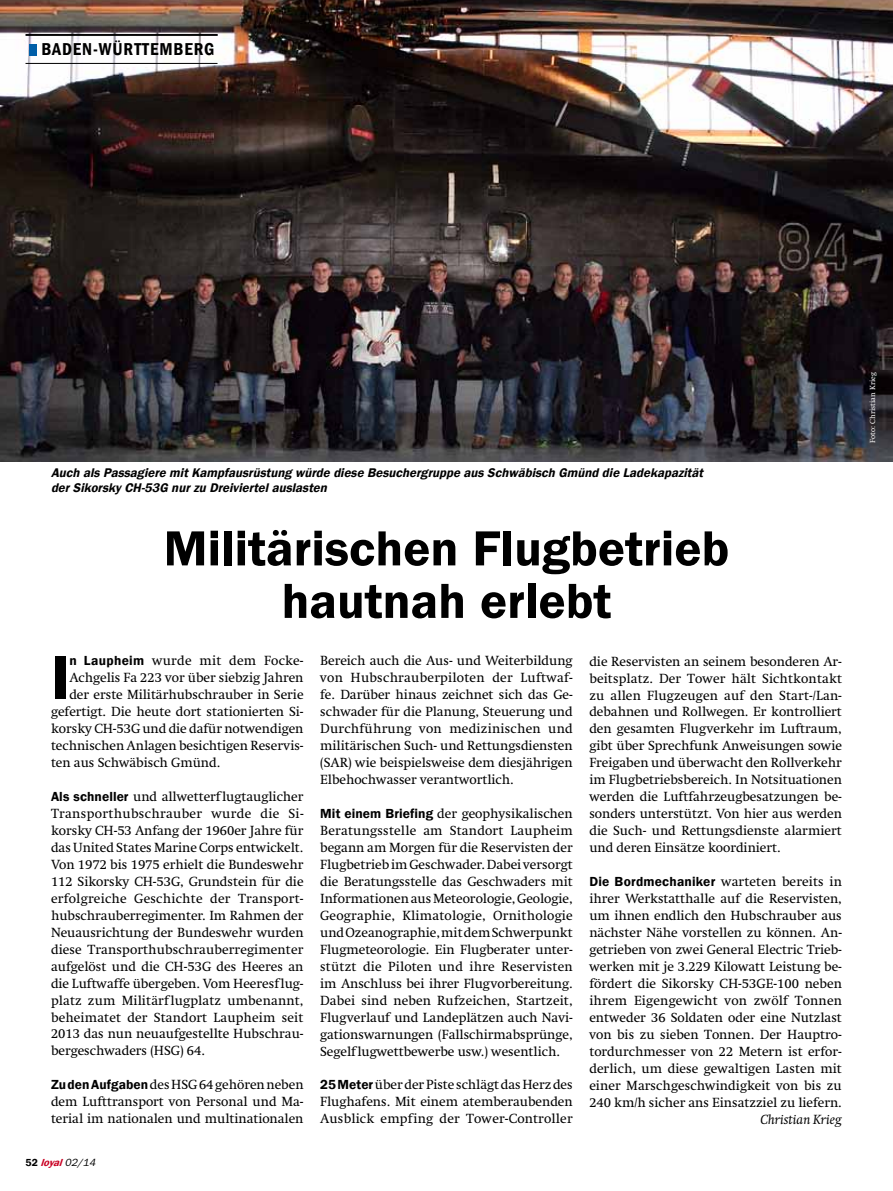
<style>
.page{position:relative;width:893px;height:1191px;background:#fff}
.page>*{position:absolute;margin:0;border:0;box-sizing:border-box;transform-origin:0 0}
.t1{font:600 64.35px "Franklin Gothic";color:#000}
.t2{font:600 51px/52.5px "Franklin Gothic";color:#000;text-align:center}
.t3{font:600 condensed 17.7px "Franklin Gothic";letter-spacing:.05em;color:#000}
.t4{font:13.5px/17px "Swift LT Std";letter-spacing:-.005em;color:#000;text-align:justify}
.t5{font:600 13.5px "Franklin Gothic";letter-spacing:.015em;color:#000}
.t6{font:13.5px "Swift LT Std";letter-spacing:.015em;color:#000}
.t7{font:italic 13.5px "Swift LT Std";letter-spacing:-.005em;color:#000}
.t8{font:italic 600 12.9px/14.7px "Franklin Gothic";color:#000}
.t9{font:italic 600 10.5px "Franklin Gothic";color:#c90023}
.t10{font:7.5px "Swift LT Std";color:#fff}
.s1{font-family:"Franklin Gothic";font-weight:600}
.s2{font-style:normal;color:#000}
.s3{font-weight:400;color:#000}
.s4{font-family:"Swift LT Std";font-weight:400}
</style>
<div class="page">
<img style="left:0;top:0;width:893px;height:462px">
<hr style="left:26px;top:63px;width:191px;height:1px;background:#000">
<hr style="left:26px;top:34px;width:192px;height:2px;background:#000">
<div style="left:30px;top:44px;width:7px;height:11px;background:#005ea8"></div>
<h3 class="t3" style="left:41px;top:37px;width:175px">BADEN-WÜRTTEMBERG</h3>
<p class="t8" style="left:51px;top:466px;width:657px">Auch alsPassagiere mitKampfausrüstung würde diese Besuchergruppe ausSchwäbisch Gmünd die Ladekapazität derSikorskyCH-53G nurzu Dreiviertelauslasten</p>
<h2 class="t2" style="left:164px;top:523px;width:567px">Militärischen Flugbetrieb hautnah erlebt</h2>
<h1 class="t1" style="left:51px;top:638px;width:20px">I</h1>
<p class="t6" style="left:69px;top:653px;width:236px"><span class="s1">n Laupheim</span> wurde mit dem Focke-</p>
<p class="t4" style="left:69px;top:669px;width:236px">Achgelis Fa 223 vor über siebzig Jahren</p>
<p class="t4" style="left:69px;top:686px;width:236px">der erste Militärhubschrauber in Serie</p>
<p class="t4" style="left:51px;top:703px;width:254px">gefertigt. Die heute dort stationierten Si-</p>
<p class="t4" style="left:51px;top:720px;width:254px">korsky CH-53G und die dafür notwendigen</p>
<p class="t4" style="left:51px;top:737px;width:254px">technischen Anlagen besichtigen Reservis-</p>
<p class="t4" style="left:51px;top:754px;width:171px">ten aus Schwäbisch Gmünd.</p>
<p class="t4" style="left:51px;top:788px;width:254px"><span class="s1">Als schneller</span> und allwetterflugtauglicher Transporthubschrauber wurde die Si&shy;korsky CH-53 Anfang der 1960er Jahre für das United States Marine Corps entwickelt.<br>Von 1972 bis 1975 erhielt die Bundeswehr 112 Sikorsky CH-53G, Grundstein für die erfolgreiche Geschichte der Transport&shy;hubschrauberregimenter. Im Rahmen der Neuausrichtung der Bundeswehr wurden diese Transporthubschrauberregimenter aufgelöst und die CH-53G des Heeres an die Luftwaffe übergeben. Vom Heeresflug&shy;platz zum Militärflugplatz umbenannt, beheimatet der Standort Laupheim seit 2013 das nun neuaufgestellte Hubschrau&shy;bergeschwaders (HSG) 64.</p>
<p class="t4" style="left:51px;top:1076px;width:254px"><span class="s1">Zu den Aufgaben</span> des HSG 64 gehören neben dem Lufttransport von Personal und Ma&shy;terial im nationalen und multinationalen</p>
<p class="t9" style="left:26px;top:1155px;width:72px"><span class="s2">52</span> loyal<span class="s3">02/14</span></p>
<p class="t4" style="left:320px;top:652px;width:254px">Bereich auch die Aus- und Weiterbildung von Hubschrauberpiloten der Luftwaf&shy;fe. Darüber hinaus zeichnet sich das Ge&shy;schwader für die Planung, Steuerung und Durchführung von medizinischen und militärischen Such- und Rettungsdiensten (SAR) wie beispielsweise dem diesjährigen Elbehochwasser verantwortlich.</p>
<p class="t4" style="left:320px;top:805px;width:254px"><span class="s1">Mit einem Briefing</span> der geophysikalischen Beratungsstelle am Standort Laupheim begann am Morgen für die Reservisten der Flugbetrieb im Geschwader. Dabei versorgt die Beratungsstelle das Geschwaders mit Informationen aus Meteorologie, Geologie, Geographie, Klimatologie, Ornithologie und Ozeanographie, mit dem Schwerpunkt Flugmeteorologie. Ein Flugberater unter&shy;stützt die Piloten und ihre Reservisten im Anschluss bei ihrer Flugvorbereitung.<br>Dabei sind neben Rufzeichen, Startzeit, Flugverlauf und Landeplätzen auch Navi&shy;gationswarnungen (Fallschirmabsprünge, Segelflugwettbewerbe usw.) wesentlich.</p>
<p class="t4" style="left:320px;top:1076px;width:254px"><span class="s1">25 Meter</span> über der Piste schlägt das Herz des Flughafens. Mit einem atemberaubenden Ausblick empfing der Tower-Controller</p>
<p class="t4" style="left:589px;top:653px;width:254px">die Reservisten an seinem besonderen Ar&shy;beitsplatz. Der Tower hält Sichtkontakt zu allen Flugzeugen auf den Start-/Lan&shy;debahnen und Rollwegen. Er kontrolliert den gesamten Flugverkehr im Luftraum, gibt über Sprechfunk Anweisungen sowie Freigaben und überwacht den Rollverkehr im Flugbetriebsbereich. In Notsituationen werden die Luftfahrzeugbesatzungen be&shy;sonders unterstützt. Von hier aus werden die Such- und Rettungsdienste alarmiert und deren Einsätze koordiniert.</p>
<p class="t5" style="left:589px;top:873px;width:254px">Die Bordmechaniker <span class="s4">warteten bereits in</span></p>
<p class="t4" style="left:589px;top:890px;width:254px">ihrer Werkstatthalle auf die Reservisten, um ihnen endlich den Hubschrauber aus nächster Nähe vorstellen zu können. An&shy;getrieben von zwei General Electric Trieb&shy;werken mit je 3.229 Kilowatt Leistung be&shy;fördert die Sikorsky CH-53GE-100 neben ihrem Eigengewicht von zwölf Tonnen entweder 36 Soldaten oder eine Nutzlast von bis zu sieben Tonnen. Der Hauptro&shy;tordurchmesser von 22 Metern ist erfor&shy;derlich, um diese gewaltigen Lasten mit einer Marschgeschwindigkeit von bis zu 240 km/h sicher ans Einsatzziel zu liefern.</p>
<p class="t7" style="left:760px;top:1111px;width:83px">Christian Krieg</p>
<p class="t10" style="left:868px;top:442px;width:72px;rotate:-90deg">Foto: Christian Krieg</p>
</div>
